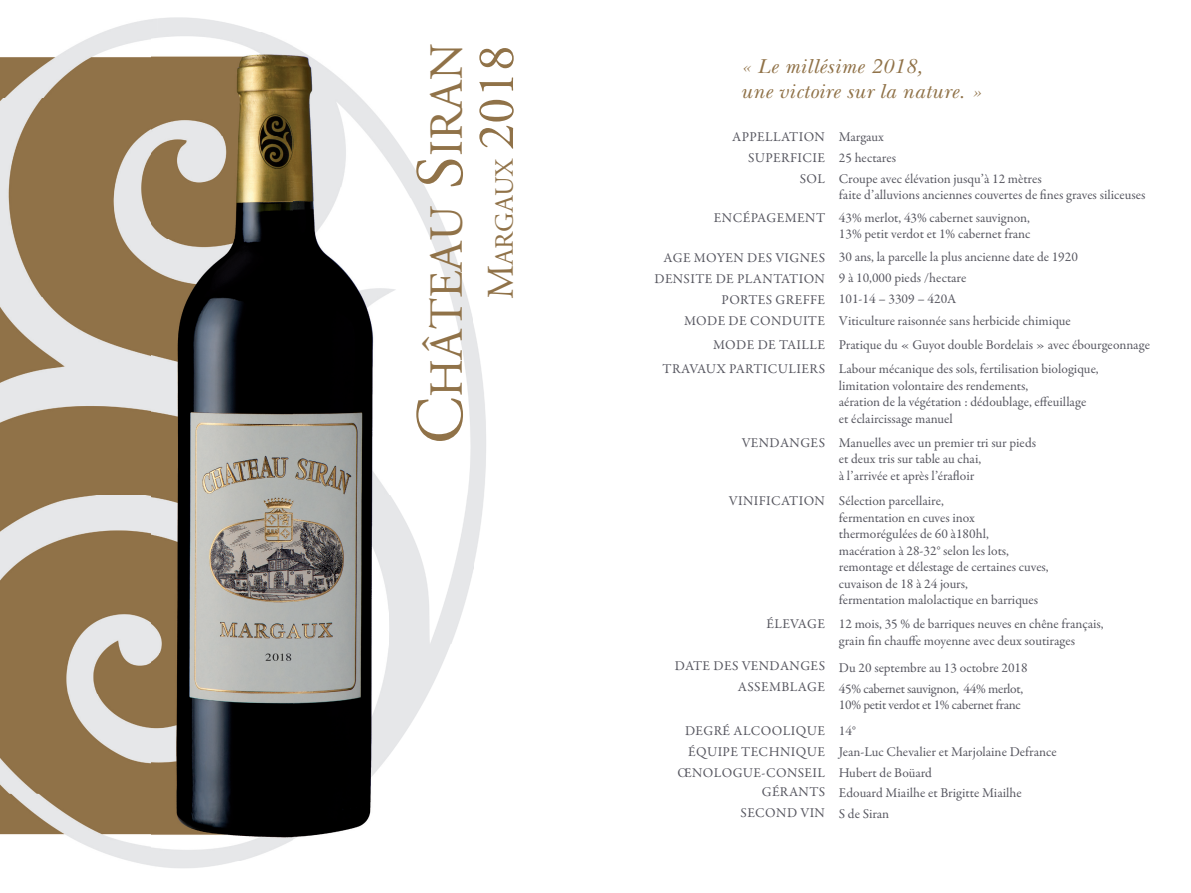
<style>
.page{position:relative;width:1191px;height:893px;background:#fff}
.page>*{position:absolute;margin:0;border:0;box-sizing:border-box;transform-origin:0 0}
.t1{font:47.25px "Adobe Garamond";color:#907248}
.t2{font:26.25px "Adobe Garamond";color:#907248}
.t3{font:italic 21px/25.2px "New Baskerville";letter-spacing:.02em;color:#907248}
.t4{font:13.5px/16.5px "Garamond Premr Pro";color:#575760}
.t5{font:13.5px/21px "Garamond Premr Pro";letter-spacing:.03em;color:#575760;text-align:right}
.t6{font:13.5px/25.5px "Garamond Premr Pro";letter-spacing:-.02em;color:#575760}
.t7{font:13.5px "Garamond Premr Pro";letter-spacing:.02em;color:#575760}
.s1{font-size:67.5px}
.s2{font-size:37.5px}
.s3{font-size:52.5px}
</style>
<div class="page">
<img style="left:0;top:18px;width:158px;height:81px">
<img style="left:473px;top:324px;width:13px;height:246px">
<img style="left:388px;top:129px;width:85px;height:628px">
<img style="left:0;top:99px;width:151px;height:695px">
<img style="left:0;top:794px;width:158px;height:73px">
<img style="left:151px;top:33px;width:237px;height:827px">
<h1 class="t1" style="left:422px;top:444px;width:402px;rotate:-90deg"><span class="s1">C</span>HÂTEAU <span class="s1">S</span>IRAN</h1>
<h2 class="t2" style="left:490px;top:299px;width:256px;rotate:-90deg"><span class="s2">M</span>ARGAUX <span class="s3">2018</span></h2>
<h3 class="t3" style="left:740px;top:53px;width:242px">« Le millésime 2018,<br>une victoire sur la nature. »</h3>
<p class="t5" style="left:732px;top:126px;width:94px">APPELLATION<br>SUPERFICIE<br>SOL</p>
<p class="t5" style="left:714px;top:207px;width:113px">ENCÉPAGEMENT</p>
<p class="t5" style="left:654px;top:248px;width:172px">AGE MOYEN DES VIGNES<br>DENSITE DE PLANTATION<br>PORTES GREFFE<br>MODE DE CONDUITE</p>
<p class="t5" style="left:662px;top:333px;width:164px;line-height:24px">MODE DE TAILLE<br>TRAVAUX PARTICULIERS</p>
<p class="t4" style="left:839px;top:126px;width:204px;line-height:21px">Margaux<br>25 hectares<br>Croupe avec élévation jusqu’à 12 mètres</p>
<p class="t4" style="left:839px;top:184px;width:308px;line-height:22.5px">faite d’alluvions anciennes couvertes de fines graves siliceuses<br>43% merlot, 43% cabernet sauvignon,</p>
<p class="t4" style="left:839px;top:223px;width:241px;line-height:22.5px">13% petit verdot et 1% cabernet franc<br>30 ans, la parcelle la plus ancienne date de 1920</p>
<p class="t4" style="left:839px;top:267px;width:129px;line-height:21px">9 à 10,000 pieds /hectare<br>101-14 – 3309 – 420A</p>
<p class="t4" style="left:839px;top:309px;width:312px;line-height:24px">Viticulture raisonnée sans herbicide chimique<br>Pratique du « Guyot double Bordelais » avec ébourgeonnage<br>Labour mécanique des sols, fertilisation biologique,</p>
<p class="t4" style="left:839px;top:377px;width:249px">limitation volontaire des rendements,<br>aération de la végétation : dédoublage, effeuillage et éclaircissage manuel</p>
<p class="t4" style="left:839px;top:434px;width:199px">Manuelles avec un premier tri sur pieds et deux tris sur table au chai,<br>à l’arrivée et après l’érafloir</p>
<p class="t4" style="left:839px;top:493px;width:211px">Sélection parcellaire,<br>fermentation en cuves inox thermorégulées de 60 à180hl, macération à 28-32° selon les lots, remontage et délestage de certaines cuves, cuvaison de 18 à 24 jours,<br>fermentation malolactique en barriques</p>
<p class="t4" style="left:839px;top:616px;width:266px">12 mois, 35 % de barriques neuves en chêne français, grain fin chauffe moyenne avec deux soutirages</p>
<p class="t4" style="left:839px;top:657px;width:190px;line-height:21px">Du 20 septembre au 13 octobre 2018<br>45% cabernet sauvignon, 44% merlot,</p>
<p class="t6" style="left:839px;top:692px;width:183px">10% petit verdot et 1% cabernet franc<br>14°</p>
<p class="t4" style="left:839px;top:741px;width:219px;line-height:20.7px">Jean-Luc Chevalier et Marjolaine Defrance<br>Hubert de Boüard<br>Edouard Miailhe et Brigitte Miailhe<br>S de Siran</p>
<p class="t5" style="left:741px;top:432px;width:85px">VENDANGES</p>
<p class="t5" style="left:729px;top:491px;width:98px">VINIFICATION</p>
<p class="t7" style="left:766px;top:616px;width:60px">ÉLEVAGE</p>
<p class="t5" style="left:674px;top:656px;width:152px">DATE DES VENDANGES<br>ASSEMBLAGE</p>
<p class="t5" style="left:677px;top:720px;width:149px">DEGRÉ ALCOOLIQUE<br>ÉQUIPE TECHNIQUE<br>ŒNOLOGUE-CONSEIL</p>
<p class="t5" style="left:740px;top:782px;width:86px">GÉRANTS<br>SECOND VIN</p>
</div>
